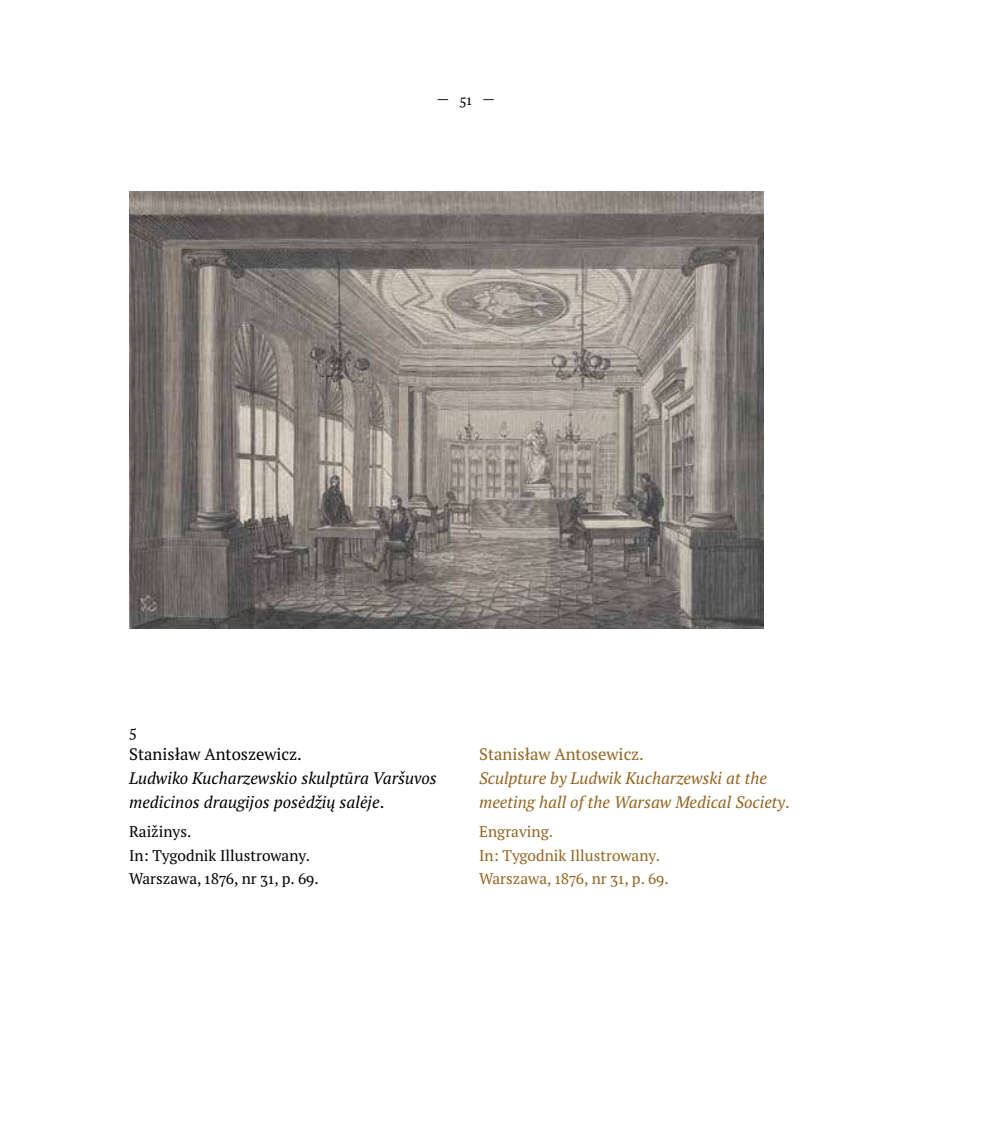
<style>
.page{position:relative;width:993px;height:1141px;background:#fff}
.page>*{position:absolute;margin:0;border:0;box-sizing:border-box;transform-origin:0 0}
.t1{font:italic 16.62px/23.8px "PT Serif Pro";color:#946420}
.t2{font:italic 16.62px/23.8px "PT Serif Pro";color:#000}
.t3{font:16.62px "PT Serif Pro";color:#000}
.t4{font:16.62px "PT Serif Pro";color:#946420}
.t5{font:15.4px/23.8px "PT Serif Pro";color:#000}
.t6{font:15.4px/23.8px "PT Serif Pro";color:#946420}
.t7{font:14px "PT Serif Pro";color:#000}
.s1{font-style:normal}
</style>
<div class="page">
<img style="left:129px;top:191px;width:633px;height:437px">
<p class="t7" style="left:436px;top:91px;width:59px">— 51 —</p>
<p class="t5" style="left:129px;top:719px;width:9px">5</p>
<p class="t3" style="left:129px;top:743px;width:174px">Stanisław Antoszewicz.</p>
<p class="t2" style="left:129px;top:766px;width:309px">Ludwiko Kucharzewskio skulptūra Varšuvos medicinos draugijos posėdžių salėje<span class="s1">.</span></p>
<p class="t5" style="left:129px;top:819px;width:191px">Raižinys.<br>In: Tygodnik Illustrowany.<br>Warszawa, 1876, nr 31, p. 69.</p>
<p class="t4" style="left:479px;top:743px;width:166px">Stanisław Antosewicz.</p>
<p class="t1" style="left:479px;top:766px;width:312px">Sculpture by Ludwik Kucharzewski at the meeting hall of the Warsaw Medical Society<span class="s1">.</span></p>
<p class="t6" style="left:479px;top:819px;width:191px">Engraving.<br>In: Tygodnik Illustrowany.<br>Warszawa, 1876, nr 31, p. 69.</p>
</div>
